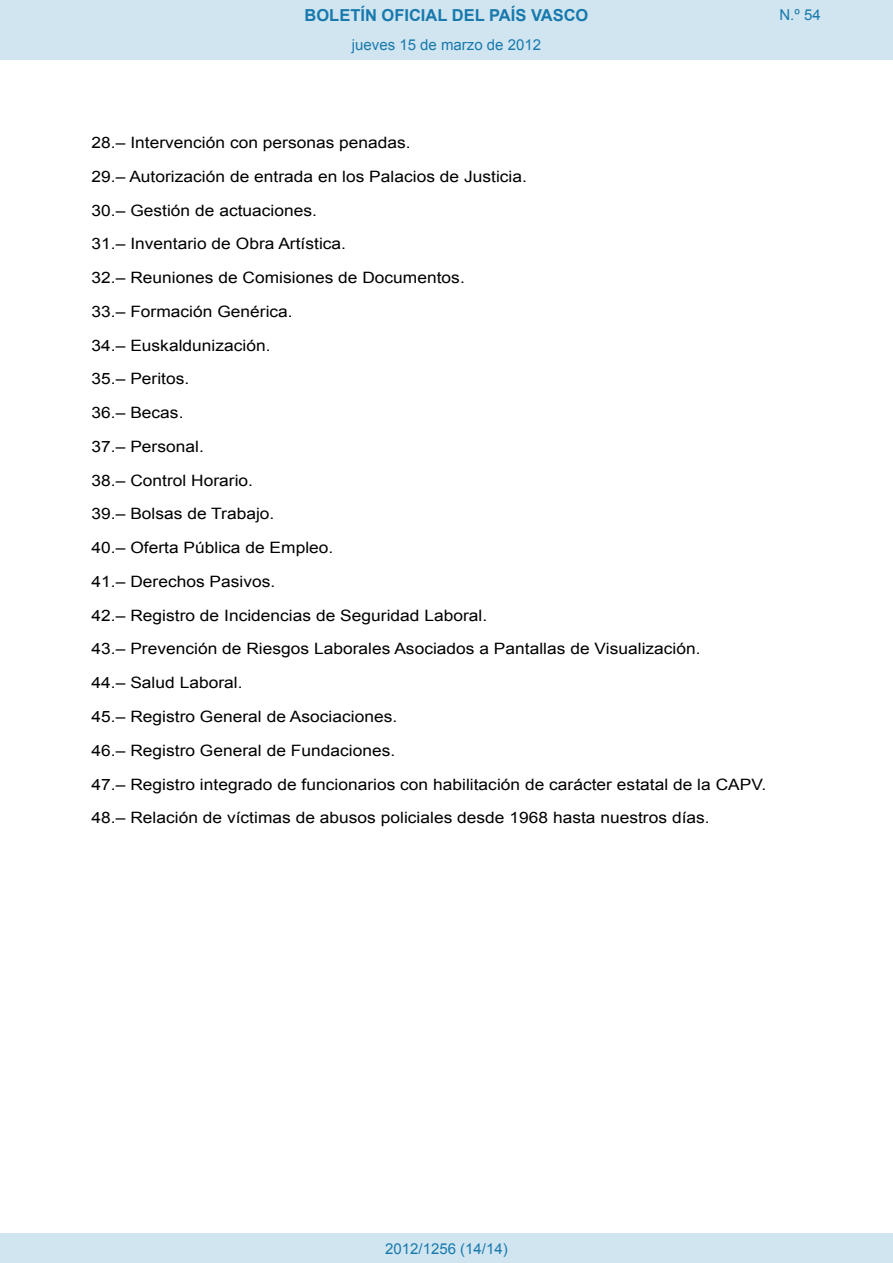
<style>
.page{position:relative;width:893px;height:1263px;background:#fff}
.page>*{position:absolute;margin:0;border:0;box-sizing:border-box;transform-origin:0 0}
.t1{font:700 16.5px "Arial";color:#1879ad}
.BOPVDetalle{font:15.6px "Arial";color:#000;scale:1.11 1}
.Paginacion_Centro{font:15px "Arial";color:#1879ad}
</style>
<div class="page">
<div style="left:0;top:0;width:893px;height:60px;background:#d0e5f0"></div>
<div style="left:0;top:1233px;width:893px;height:30px;background:#d0e5f0"></div>
<p class="t1" style="left:305px;top:4px;width:285px">BOLETÍN OFICIAL DEL PAÍS VASCO</p>
<p class="Paginacion_Centro" style="left:352px;top:35px;width:191px">jueves 15 de marzo de 2012</p>
<p class="Paginacion_Centro" style="left:779px;top:5px;width:43px">N.º 54</p>
<p class="BOPVDetalle" style="left:92px;top:132px;width:289px">28.– Intervención con personas penadas.</p>
<p class="BOPVDetalle" style="left:92px;top:166px;width:394px">29.– Autorización de entrada en los Palacios de Justicia.</p>
<p class="BOPVDetalle" style="left:92px;top:200px;width:204px">30.– Gestión de actuaciones.</p>
<p class="BOPVDetalle" style="left:92px;top:234px;width:231px">31.– Inventario de Obra Artística.</p>
<p class="BOPVDetalle" style="left:92px;top:267px;width:338px">32.– Reuniones de Comisiones de Documentos.</p>
<p class="BOPVDetalle" style="left:92px;top:301px;width:183px">33.– Formación Genérica.</p>
<p class="BOPVDetalle" style="left:92px;top:335px;width:163px">34.– Euskaldunización.</p>
<p class="BOPVDetalle" style="left:92px;top:369px;width:89px">35.– Peritos.</p>
<p class="BOPVDetalle" style="left:92px;top:402px;width:84px">36.– Becas.</p>
<p class="BOPVDetalle" style="left:92px;top:436px;width:103px">37.– Personal.</p>
<p class="BOPVDetalle" style="left:92px;top:470px;width:147px">38.– Control Horario.</p>
<p class="BOPVDetalle" style="left:92px;top:504px;width:166px">39.– Bolsas de Trabajo.</p>
<p class="BOPVDetalle" style="left:92px;top:537px;width:219px">40.– Oferta Pública de Empleo.</p>
<p class="BOPVDetalle" style="left:92px;top:571px;width:167px">41.– Derechos Pasivos.</p>
<p class="BOPVDetalle" style="left:92px;top:605px;width:358px">42.– Registro de Incidencias de Seguridad Laboral.</p>
<p class="BOPVDetalle" style="left:92px;top:639px;width:550px">43.– Prevención de Riesgos Laborales Asociados a Pantallas de Visualización.</p>
<p class="BOPVDetalle" style="left:92px;top:672px;width:137px">44.– Salud Laboral.</p>
<p class="BOPVDetalle" style="left:92px;top:706px;width:277px">45.– Registro General de Asociaciones.</p>
<p class="BOPVDetalle" style="left:92px;top:740px;width:275px">46.– Registro General de Fundaciones.</p>
<p class="BOPVDetalle" style="left:92px;top:774px;width:609px">47.– Registro integrado de funcionarios con habilitación de carácter estatal de la CAPV.</p>
<p class="BOPVDetalle" style="left:92px;top:808px;width:558px">48.– Relación de víctimas de abusos policiales desde 1968 hasta nuestros días.</p>
<p class="Paginacion_Centro" style="left:385px;top:1238px;width:124px">2012/1256 (14/14)</p>
</div>
